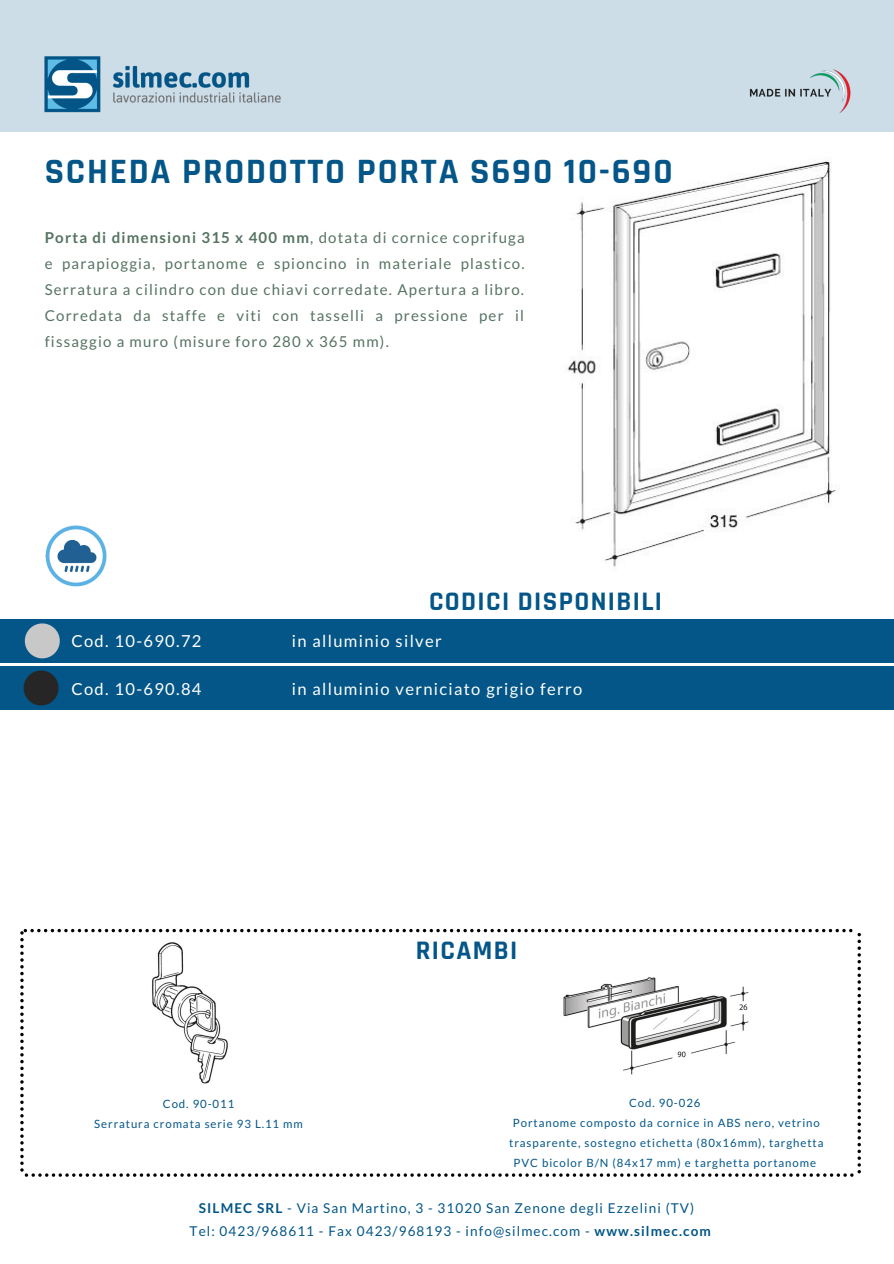
<style>
.page{position:relative;width:894px;height:1264px;background:#fff}
.page>*{position:absolute;margin:0;border:0;box-sizing:border-box;transform-origin:0 0}
.t1{font:700 36px "Rajdhani";letter-spacing:.05em;color:#035687}
.t2{font:700 27px "Rajdhani";letter-spacing:.05em;color:#035687}
.t3{font:16.5px "Lato";letter-spacing:.08em;color:#fff}
.t4{font:15px/26px "Lato";letter-spacing:.08em;color:#567362;text-align:justify}
.t5{font:13.5px "Lato";letter-spacing:.08em;color:#035687}
.t6{font:11.4px/20px "Lato";letter-spacing:.08em;color:#035687;text-align:center}
.s1{font-weight:700}
</style>
<div class="page">
<div style="left:0;top:0;width:893px;height:131px;background:#ccdde8"></div>
<img style="left:44px;top:56px;width:237px;height:57px">
<img style="left:567px;top:158px;width:273px;height:409px">
<img style="left:749px;top:69px;width:102px;height:45px">
<svg style="left:20px;top:928px;width:840px;height:248px"></svg>
<div style="left:0;top:619px;width:893px;height:43px;background:#035687"></div>
<svg style="left:25px;top:623px;width:35px;height:35px"></svg>
<div style="left:0;top:666px;width:893px;height:43px;background:#035687"></div>
<svg style="left:24px;top:670px;width:35px;height:35px"></svg>
<img style="left:123px;top:935px;width:126px;height:157px">
<img style="left:555px;top:967px;width:203px;height:112px">
<img style="left:45px;top:525px;width:62px;height:62px">
<p class="t1" style="left:45px;top:150px;width:629px">SCHEDA PRODOTTO PORTA S690 10-690</p>
<p class="t4" style="left:45px;top:225px;width:481px"><span class="s1">Porta di dimensioni 315 x 400 mm</span>, dotata di cornice coprifuga e parapioggia, portanome e spioncino in materiale plastico.<br>Serratura a cilindro con due chiavi corredate. Apertura a libro.<br>Corredata da staffe e viti con tasselli a pressione per il fissaggio a muro (misure foro 280 x 365 mm).</p>
<p class="t2" style="left:429px;top:585px;width:234px">CODICI DISPONIBILI</p>
<p class="t3" style="left:71px;top:631px;width:132px">Cod. 10-690.72</p>
<p class="t3" style="left:292px;top:631px;width:151px">in alluminio silver</p>
<p class="t3" style="left:71px;top:678px;width:132px">Cod. 10-690.84</p>
<p class="t3" style="left:292px;top:678px;width:291px">in alluminio verniciato grigio ferro</p>
<p class="t6" style="left:163px;top:1093px;width:73px">Cod. 90-011</p>
<p class="t6" style="left:94px;top:1113px;width:210px">Serratura cromata serie 93 L.11 mm</p>
<p class="t2" style="left:415px;top:934px;width:103px">RICAMBI</p>
<p class="t6" style="left:629px;top:1092px;width:73px">Cod. 90-026</p>
<p class="t6" style="left:509px;top:1112px;width:316px">Portanome composto da cornice in ABS nero, vetrino trasparente, sostegno etichetta (80x16mm), targhetta<br>PVC bicolor B/N (84x17 mm) e targhetta portanome</p>
<p class="t5" style="left:199px;top:1199px;width:496px"><span class="s1">SILMEC SRL</span> - Via San Martino, 3 - 31020 San Zenone degli Ezzelini (TV)</p>
<p class="t5" style="left:189px;top:1223px;width:522px">Tel: 0423/968611 - Fax 0423/968193 - info@silmec.com - <span class="s1">www.silmec.com</span></p>
</div>
